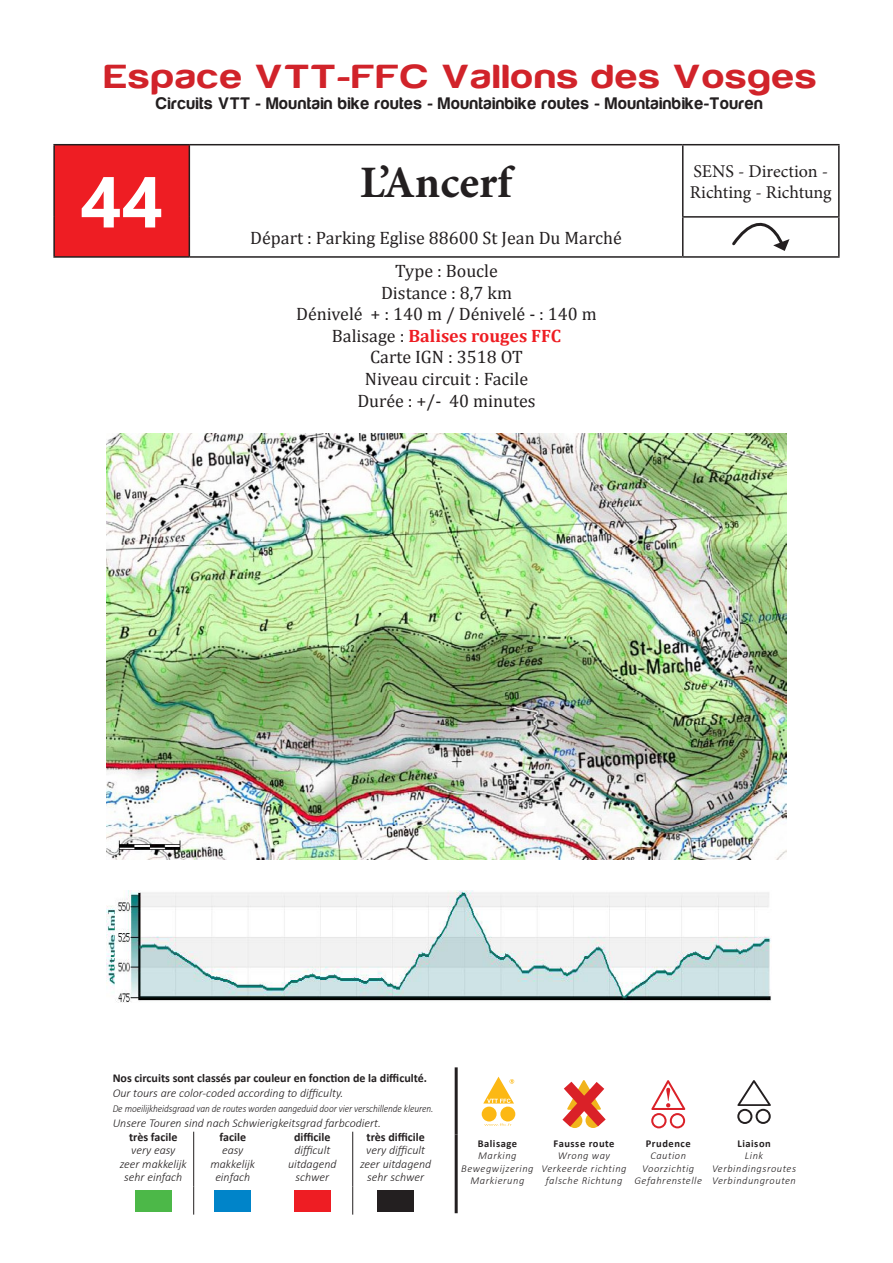
<style>
.page{position:relative;width:893px;height:1263px;background:#fff}
.page>*{position:absolute;margin:0;border:0;box-sizing:border-box;transform-origin:0 0}
.t1{font:700 72px "Ebrima";color:#fff}
.t2{font:700 45px "Minion Pro";color:#231f20}
.t3{font:34.65px "Harabara";letter-spacing:.05em;color:#d1232a;scale:1.25 1}
.t4{font:18px "Cambria";color:#231f20}
.t5{font:18px "Minion Pro";color:#231f20}
.t6{font:700 18px "Cambria";color:#ee1d23}
.t7{font:17.4px "Harabara";letter-spacing:.05em;color:#231f20}
.t8{font:italic 300 12px "Calibri";color:#231f20}
.t9{font:700 12px "Calibri";color:#231f20}
.t10{font:italic 300 10.5px "Calibri";letter-spacing:.05em;color:#231f20}
.t11{font:italic 300 10.5px "Calibri";letter-spacing:-.01em;color:#231f20;scale:.9 1}
.t12{font:700 10.5px "Calibri";letter-spacing:.05em;color:#231f20}
.s1{font-weight:400;color:#231f20}
</style>
<div class="page">
<div style="left:54px;top:145px;width:135px;height:112px;background:#ee1d23"></div>
<hr style="left:53px;top:144px;width:136px;height:1px;background:#231f20">
<hr style="left:53px;top:145px;width:2px;height:72px;background:#231f20">
<hr style="left:53px;top:217px;width:2px;height:39px;background:#231f20">
<hr style="left:53px;top:256px;width:136px;height:2px;background:#231f20">
<hr style="left:683px;top:144px;width:157px;height:1px;background:#231f20">
<hr style="left:838px;top:145px;width:2px;height:71px;background:#231f20">
<hr style="left:838px;top:218px;width:2px;height:38px;background:#231f20">
<hr style="left:683px;top:256px;width:157px;height:2px;background:#231f20">
<hr style="left:682px;top:216px;width:158px;height:2px;background:#231f20">
<hr style="left:189px;top:144px;width:494px;height:1px;background:#231f20">
<hr style="left:189px;top:145px;width:1px;height:72px;background:#231f20">
<hr style="left:682px;top:145px;width:1px;height:71px;background:#231f20">
<hr style="left:189px;top:217px;width:1px;height:39px;background:#231f20">
<hr style="left:682px;top:218px;width:1px;height:38px;background:#231f20">
<hr style="left:189px;top:256px;width:494px;height:2px;background:#231f20">
<svg style="left:729px;top:216px;width:60px;height:35px"></svg>
<img style="left:106px;top:434px;width:680px;height:425px">
<img style="left:106px;top:890px;width:665px;height:113px">
<hr style="left:455px;top:1067px;width:3px;height:67px;background:#231f20">
<hr style="left:455px;top:1134px;width:3px;height:79px;background:#231f20">
<svg style="left:481px;top:1103px;width:35px;height:19px"></svg>
<div style="left:482px;top:1106px;width:15px;height:15px;background:#fcb814;border-radius:50%"></div>
<div style="left:500px;top:1106px;width:15px;height:15px;background:#fcb814;border-radius:50%"></div>
<svg style="left:484px;top:1123px;width:28px;height:3px"></svg>
<svg style="left:483px;top:1076px;width:32px;height:27px"></svg>
<svg style="left:562px;top:1080px;width:44px;height:48px"></svg>
<svg style="left:651px;top:1080px;width:34px;height:48px"></svg>
<svg style="left:737px;top:1080px;width:34px;height:44px"></svg>
<hr style="left:193px;top:1132px;width:1px;height:54px;background:#231f20">
<hr style="left:352px;top:1132px;width:1px;height:54px;background:#231f20">
<svg style="left:193px;top:1186px;width:1px;height:28px"></svg>
<svg style="left:352px;top:1186px;width:1px;height:28px"></svg>
<div style="left:135px;top:1190px;width:37px;height:21px;background:#4cb848"></div>
<div style="left:215px;top:1190px;width:36px;height:21px;background:#0084c9"></div>
<div style="left:294px;top:1190px;width:37px;height:21px;background:#ee1d23"></div>
<div style="left:377px;top:1190px;width:37px;height:21px;background:#231f20"></div>
<p class="t3" style="left:105px;top:59px;width:571px">Espace VTT-FFC Vallons des Vosges</p>
<p class="t7" style="left:156px;top:94px;width:608px">Circuits VTT - Mountain bike routes - Mountainbike routes - Mountainbike-Touren</p>
<p class="t1" style="left:80px;top:148px;width:84px">44</p>
<p class="t2" style="left:360px;top:151px;width:154px">L’Ancerf</p>
<p class="t5" style="left:693px;top:159px;width:136px">SENS - Direction -</p>
<p class="t5" style="left:690px;top:180px;width:143px">Richting - Richtung</p>
<p class="t4" style="left:250px;top:227px;width:373px">Départ : Parking Eglise 88600 St Jean Du Marché</p>
<p class="t4" style="left:395px;top:260px;width:104px">Type : Boucle</p>
<p class="t4" style="left:381px;top:282px;width:132px">Distance : 8,7 km</p>
<p class="t4" style="left:296px;top:303px;width:302px">Dénivelé + : 140 m / Dénivelé - : 140 m</p>
<p class="t6" style="left:332px;top:323px;width:231px"><span class="s1">Balisage :</span> Balises rouges FFC</p>
<p class="t4" style="left:370px;top:347px;width:154px">Carte IGN : 3518 OT</p>
<p class="t4" style="left:365px;top:368px;width:165px">Niveau circuit : Facile</p>
<p class="t4" style="left:357px;top:390px;width:180px">Durée : +/- 40 minutes</p>
<p class="t9" style="left:113px;top:1069px;width:316px">Nos circuits sont classés par couleur en fonction de la difficulté.</p>
<p class="t8" style="left:113px;top:1085px;width:232px">Our tours are color-coded according to difficulty.</p>
<p class="t11" style="left:113px;top:1101px;width:358px">De moeilijkheidsgraad van de routes worden aangeduid door vier verschillende kleuren.</p>
<p class="t8" style="left:113px;top:1115px;width:270px">Unsere Touren sind nach Schwierigkeitsgrad farbcodiert.</p>
<p class="t9" style="left:129px;top:1128px;width:50px">très facile</p>
<p class="t8" style="left:131px;top:1143px;width:46px">very easy</p>
<p class="t8" style="left:120px;top:1156px;width:69px">zeer makkelijk</p>
<p class="t8" style="left:124px;top:1170px;width:60px">sehr einfach</p>
<p class="t9" style="left:367px;top:1128px;width:60px">très difficile</p>
<p class="t8" style="left:366px;top:1143px;width:60px">very difficult</p>
<p class="t8" style="left:360px;top:1156px;width:73px">zeer uitdagend</p>
<p class="t8" style="left:367px;top:1170px;width:58px">sehr schwer</p>
<p class="t9" style="left:294px;top:1128px;width:38px">difficile</p>
<p class="t8" style="left:294px;top:1143px;width:37px">difficult</p>
<p class="t8" style="left:288px;top:1156px;width:50px">uitdagend</p>
<p class="t8" style="left:295px;top:1170px;width:35px">schwer</p>
<p class="t9" style="left:220px;top:1128px;width:28px">facile</p>
<p class="t8" style="left:222px;top:1143px;width:23px">easy</p>
<p class="t8" style="left:210px;top:1156px;width:46px">makkelijk</p>
<p class="t8" style="left:215px;top:1170px;width:36px">einfach</p>
<p class="t12" style="left:478px;top:1135px;width:41px">Balisage</p>
<p class="t10" style="left:478px;top:1149px;width:40px">Marking</p>
<p class="t10" style="left:461px;top:1162px;width:74px">Bewegwijzering</p>
<p class="t10" style="left:470px;top:1174px;width:55px">Markierung</p>
<p class="t12" style="left:554px;top:1135px;width:62px">Fausse route</p>
<p class="t10" style="left:558px;top:1149px;width:54px">Wrong way</p>
<p class="t10" style="left:542px;top:1162px;width:86px">Verkeerde richting</p>
<p class="t10" style="left:546px;top:1174px;width:78px">falsche Richtung</p>
<p class="t12" style="left:646px;top:1135px;width:46px">Prudence</p>
<p class="t10" style="left:650px;top:1149px;width:37px">Caution</p>
<p class="t10" style="left:642px;top:1162px;width:53px">Voorzichtig</p>
<p class="t10" style="left:634px;top:1174px;width:69px">Gefahrenstelle</p>
<p class="t12" style="left:737px;top:1135px;width:35px">Liaison</p>
<p class="t10" style="left:745px;top:1149px;width:20px">Link</p>
<p class="t10" style="left:712px;top:1162px;width:86px">Verbindingsroutes</p>
<p class="t10" style="left:712px;top:1174px;width:85px">Verbindungrouten</p>
</div>
